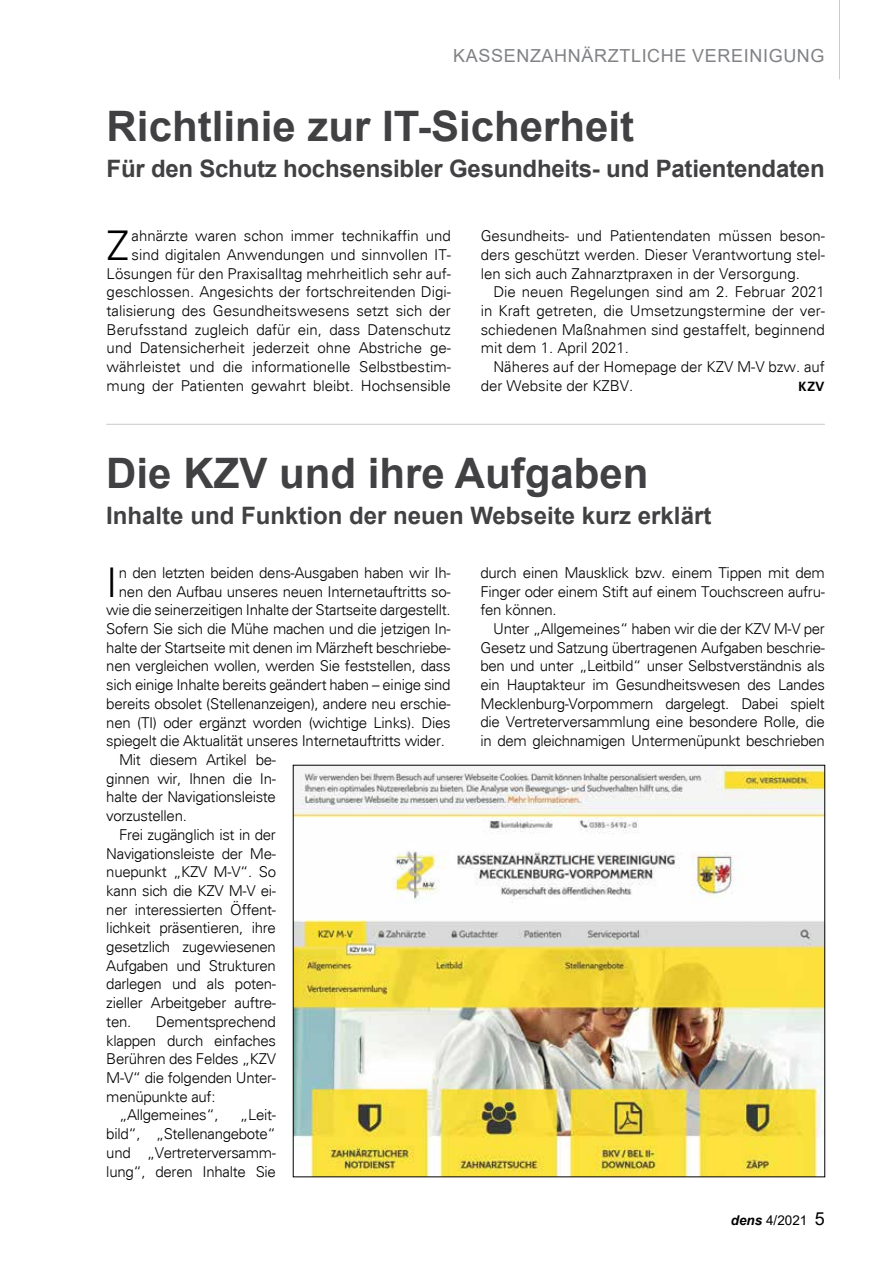
<style>
.page{position:relative;width:893px;height:1263px;background:#fff}
.page>*{position:absolute;margin:0;border:0;box-sizing:border-box;transform-origin:0 0}
.t1{font:700 42px "Arial";color:#414042}
.t2{font:300 41.1px "Univers";color:#000}
.t3{font:700 24px "Arial";letter-spacing:-.01em;color:#414042}
.t4{font:18px "Arial";letter-spacing:.035em;color:#808285}
.t5{font:300 15px/18.8px "Univers";letter-spacing:-.02em;color:#000;text-align:justify}
.t6{font:300 15px/18.8px "Univers";color:#000;text-align:right}
.t7{font:13.5px "Arial";color:#000}
.t8{font:700 13.5px "Univers";color:#000}
.s1{font-weight:700;font-style:italic}
.s2{font-size:18px}
</style>
<div class="page">
<hr style="left:839px;top:0;width:1px;height:79px;background:#c9cacc">
<img style="left:295px;top:767px;width:528px;height:408px">
<hr style="left:106px;top:424px;width:719px;height:1px;background:#c9cacc">
<p class="t4" style="left:453px;top:43px;width:373px">KASSENZAHNÄRZTLICHE VEREINIGUNG</p>
<h1 class="t1" style="left:107px;top:96px;width:529px">Richtlinie zur IT-Sicherheit</h1>
<h3 class="t3" style="left:107px;top:151px;width:719px">Für den Schutz hochsensibler Gesundheits- und Patientendaten</h3>
<h2 class="t2" style="left:107px;top:221px;width:24px">Z</h2>
<p class="t6" style="left:107px;top:226px;width:346px">ahnärzte waren schon immer technikaffin und sind digitalen Anwendungen und sinnvollen IT-Lösungen für den Praxisalltag mehrheitlich sehr auf&shy;geschlossen. Angesichts der fortschreitenden Digi&shy;talisierung des Gesundheitswesens setzt sich der Berufsstand zugleich dafür ein, dass Datenschutz und Datensicherheit jederzeit ohne Abstriche ge&shy;währleistet und die informationelle Selbstbestim&shy;mung der Patienten gewahrt bleibt. Hochsensible</p>
<p class="t5" style="left:481px;top:226px;width:346px">Gesundheits- und Patientendaten müssen beson&shy;ders geschützt werden. Dieser Verantwortung stel&shy;len sich auch Zahnarztpraxen in der Versorgung.</p>
<p class="t5" style="left:481px;top:282px;width:346px;text-indent:13px">Die neuen Regelungen sind am 2. Februar 2021 in Kraft getreten, die Umsetzungstermine der ver&shy;schiedenen Maßnahmen sind gestaffelt, beginnend mit dem 1. April 2021.</p>
<p class="t6" style="left:481px;top:357px;width:346px;text-align:left;text-indent:13px">Näheres auf der Homepage der KZV M-V bzw. auf der Website der KZBV.</p>
<p class="t8" style="left:798px;top:378px;width:28px">KZV</p>
<h1 class="t1" style="left:106px;top:444px;width:544px">Die KZV und ihre Aufgaben</h1>
<h3 class="t3" style="left:106px;top:499px;width:606px">Inhalte und Funktion der neuen Webseite kurz erklärt</h3>
<h2 class="t2" style="left:106px;top:557px;width:13px">I</h2>
<p class="t5" style="left:119px;top:563px;width:333px">n den letzten beiden dens-Ausgaben haben wir Ih-</p>
<p class="t5" style="left:119px;top:582px;width:333px">nen den Aufbau unseres neuen Internetauftritts so-</p>
<p class="t5" style="left:106px;top:601px;width:346px">wie die seinerzeitigen Inhalte der Startseite dargestellt.</p>
<p class="t5" style="left:106px;top:619px;width:346px">Sofern Sie sich die Mühe machen und die jetzigen In-</p>
<p class="t5" style="left:106px;top:638px;width:346px">halte der Startseite mit denen im Märzheft beschriebe-</p>
<p class="t5" style="left:106px;top:657px;width:346px">nen vergleichen wollen, werden Sie feststellen, dass</p>
<p class="t5" style="left:106px;top:675px;width:346px">sich einige Inhalte bereits geändert haben – einige sind</p>
<p class="t5" style="left:106px;top:694px;width:346px">bereits obsolet (Stellenanzeigen), andere neu erschie-</p>
<p class="t5" style="left:106px;top:713px;width:346px">nen (TI) oder ergänzt worden (wichtige Links). Dies</p>
<p class="t5" style="left:106px;top:731px;width:340px">spiegelt die Aktualität unseres Internetauftritts wider.</p>
<p class="t5" style="left:119px;top:750px;width:158px">Mit diesem Artikel be-</p>
<p class="t5" style="left:106px;top:769px;width:171px">ginnen wir, Ihnen die In-</p>
<p class="t5" style="left:106px;top:788px;width:171px">halte der Navigationsleiste</p>
<p class="t5" style="left:106px;top:806px;width:82px">vorzustellen.</p>
<p class="t5" style="left:119px;top:825px;width:158px">Frei zugänglich ist in der</p>
<p class="t5" style="left:106px;top:844px;width:171px">Navigationsleiste der Me-</p>
<p class="t5" style="left:106px;top:862px;width:171px">nuepunkt „KZV M-V“. So</p>
<p class="t5" style="left:106px;top:881px;width:171px">kann sich die KZV M-V ei-</p>
<p class="t5" style="left:106px;top:900px;width:171px">ner interessierten Öffent-</p>
<p class="t5" style="left:106px;top:919px;width:171px">lichkeit präsentieren, ihre</p>
<p class="t5" style="left:106px;top:937px;width:171px">gesetzlich zugewiesenen</p>
<p class="t5" style="left:106px;top:956px;width:171px">Aufgaben und Strukturen</p>
<p class="t5" style="left:106px;top:975px;width:171px">darlegen und als poten-</p>
<p class="t5" style="left:106px;top:993px;width:171px">zieller Arbeitgeber auftre-</p>
<p class="t5" style="left:106px;top:1012px;width:26px">ten.</p>
<p class="t5" style="left:156px;top:1012px;width:122px">Dementsprechend</p>
<p class="t5" style="left:106px;top:1031px;width:171px">klappen durch einfaches</p>
<p class="t5" style="left:106px;top:1049px;width:171px">Berühren des Feldes „KZV</p>
<p class="t5" style="left:106px;top:1068px;width:171px">M-V“ die folgenden Unter-</p>
<p class="t5" style="left:106px;top:1087px;width:111px">menüpunkte auf:</p>
<p class="t5" style="left:119px;top:1106px;width:101px">„Allgemeines“,</p>
<p class="t5" style="left:106px;top:1106px;width:171px;text-indent:134px">„Leit&shy;bild“, „Stellenangebote“ und „Vertreterversamm&shy;lung“, deren Inhalte Sie</p>
<p class="t5" style="left:480px;top:563px;width:346px">durch einen Mausklick bzw. einem Tippen mit dem Finger oder einem Stift auf einem Touchscreen aufru&shy;fen können.</p>
<p class="t5" style="left:480px;top:619px;width:346px;text-indent:13px">Unter „Allgemeines“ haben wir die der KZV M-V per Gesetz und Satzung übertragenen Aufgaben beschrie&shy;ben und unter „Leitbild“ unser Selbstverständnis als ein Hauptakteur im Gesundheitswesen des Landes Mecklenburg-Vorpommern dargelegt. Dabei spielt die Vertreterversammlung eine besondere Rolle, die in dem gleichnamigen Untermenüpunkt beschrieben</p>
<p class="t7" style="left:731px;top:1211px;width:96px"><span class="s1">dens</span> 4/2021 <span class="s2">5</span></p>
</div>
